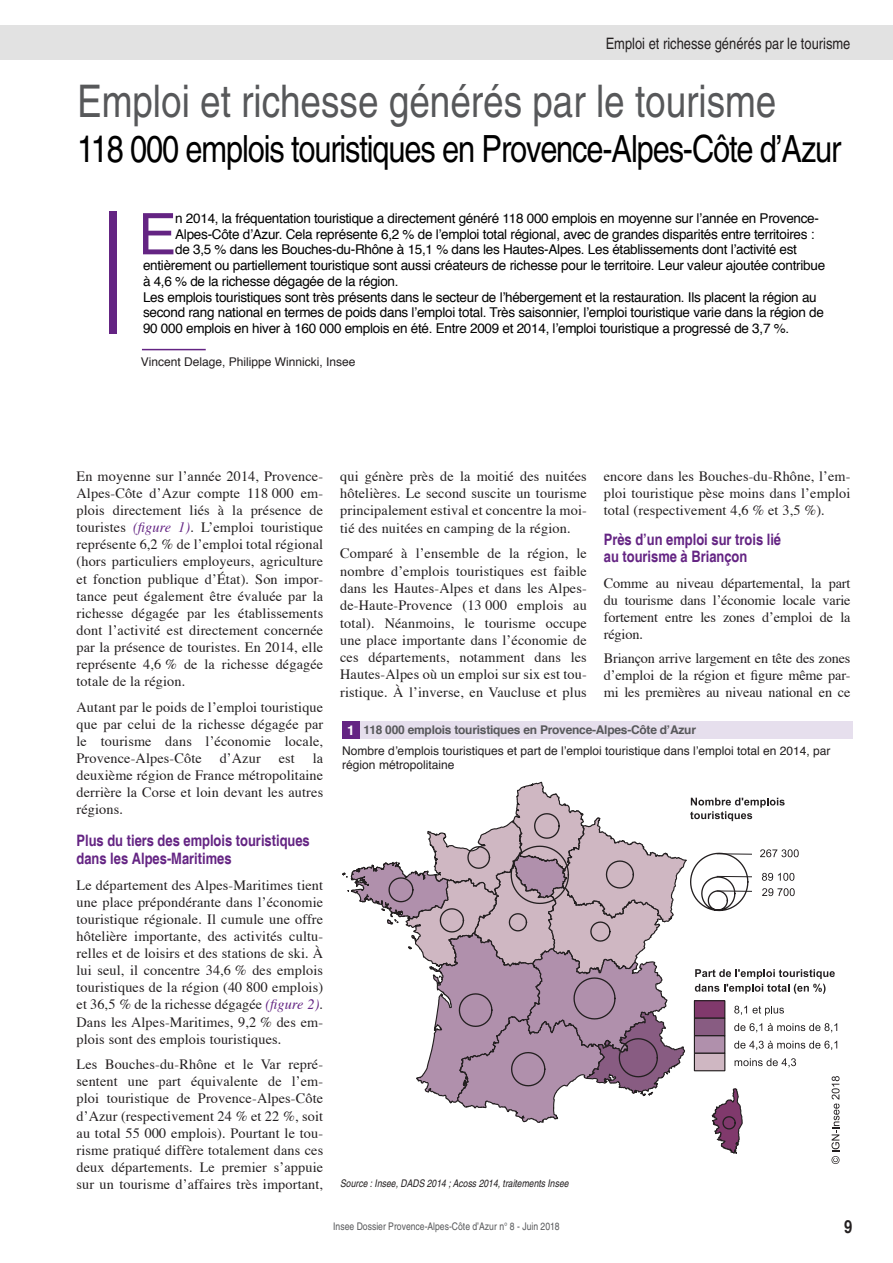
<style>
.page{position:relative;width:893px;height:1263px;background:#fff}
.page>*{position:absolute;margin:0;border:0;box-sizing:border-box;transform-origin:0 0}
.t1{font:57.45px "Helvetica";color:#642483}
.t2{font:condensed 45px "Helvetica";color:#57585a}
.t3{font:condensed 37.5px "Helvetica";letter-spacing:-.03em;color:#000}
.t4{font:700 condensed 18px "Helvetica";color:#231f20}
.t5{font:700 condensed 15.75px/17.1px "Helvetica";color:#642483}
.t6{font:condensed 15.75px "Helvetica";color:#231f20}
.t7{font:14.25px/17.1px "Times";letter-spacing:.01em;color:#231f20;text-align:justify}
.t8{font:13.5px "Helvetica";letter-spacing:-.02em;color:#000}
.t9{font:12px/20.1px "Helvetica";color:#231f20}
.t10{font:condensed 10.5px "Helvetica";color:#57585a}
.t11{font:italic condensed 10.5px "Helvetica";color:#231f20}
.s1{font-style:italic;color:#642483}
.s2{font-weight:700;font-size:13.5px;color:#fff}
.s3{font-weight:700;color:#57585a}
</style>
<div class="page">
<div style="left:0;top:26px;width:893px;height:34px;background:#e2e2e2"></div>
<div style="left:109px;top:212px;width:8px;height:122px;background:#642483"></div>
<hr style="left:142px;top:349px;width:64px;height:1px;background:#642483">
<div style="left:342px;top:721px;width:511px;height:17px;background:#e6dfed"></div>
<div style="left:342px;top:721px;width:17px;height:17px;background:#642483"></div>
<svg style="left:342px;top:781px;width:497px;height:383px"></svg>
<p class="t6" style="left:606px;top:34px;width:246px">Emploi et richesse générés par le tourisme</p>
<h2 class="t2" style="left:77px;top:75px;width:701px">Emploi et richesse générés par le tourisme</h2>
<h3 class="t3" style="left:77px;top:127px;width:766px">118 000 emplois touristiques en Provence-Alpes-Côte d’Azur</h3>
<h1 class="t1" style="left:138px;top:190px;width:40px">E</h1>
<p class="t8" style="left:175px;top:208px;width:645px">n 2014, la fréquentation touristique a directement généré 118 000 emplois en moyenne sur l’année en Provence-</p>
<p class="t8" style="left:175px;top:223px;width:641px">Alpes-Côte d’Azur. Cela représente 6,2 % de l’emploi total régional, avec de grandes disparités entre territoires :</p>
<p class="t8" style="left:175px;top:239px;width:623px">de 3,5 % dans les Bouches-du-Rhône à 15,1 % dans les Hautes-Alpes. Les établissements dont l’activité est</p>
<p class="t8" style="left:143px;top:255px;width:684px">entièrement ou partiellement touristique sont aussi créateurs de richesse pour le territoire. Leur valeur ajoutée contribue</p>
<p class="t8" style="left:143px;top:271px;width:257px">à 4,6 % de la richesse dégagée de la région.</p>
<p class="t8" style="left:143px;top:286px;width:675px">Les emplois touristiques sont très présents dans le secteur de l’hébergement et la restauration. Ils placent la région au</p>
<p class="t8" style="left:143px;top:302px;width:682px">second rang national en termes de poids dans l’emploi total. Très saisonnier, l’emploi touristique varie dans la région de</p>
<p class="t8" style="left:143px;top:318px;width:648px">90 000 emplois en hiver à 160 000 emplois en été. Entre 2009 et 2014, l’emploi touristique a progressé de 3,7 %.</p>
<p class="t9" style="left:141px;top:352px;width:216px">Vincent Delage, Philippe Winnicki, Insee</p>
<p class="t7" style="left:77px;top:466px;width:248px">En moyenne sur l’année 2014, Provence-Alpes-Côte d’Azur compte 118 000 em&shy;plois directement liés à la présence de touristes <span class="s1">(figure 1)</span>. L’emploi touristique représente 6,2 % de l’emploi total régional (hors particuliers employeurs, agriculture et fonction publique d’État). Son impor&shy;tance peut également être évaluée par la richesse dégagée par les établissements dont l’activité est directement concernée par la présence de touristes. En 2014, elle représente 4,6 % de la richesse dégagée totale de la région.</p>
<p class="t7" style="left:77px;top:697px;width:248px">Autant par le poids de l’emploi touristique que par celui de la richesse dégagée par le tourisme dans l’économie locale, Provence-Alpes-Côte</p>
<p class="t7" style="left:77px;top:748px;width:248px;text-indent:236px">la deuxième région de France métropolitaine derrière la Corse et loin devant les autres régions.</p>
<p class="t5" style="left:77px;top:832px;width:235px">Plus du tiers des emplois touristiques dans les Alpes-Maritimes</p>
<p class="t7" style="left:77px;top:875px;width:248px">Le département des Alpes-Maritimes tient une place prépondérante dans l’économie touristique régionale. Il cumule une offre hôtelière importante, des activités cultu&shy;relles et de loisirs et des stations de ski. À lui seul, il concentre 34,6 % des emplois touristiques de la région (40 800 emplois) et 36,5 % de la richesse dégagée <span class="s1">(figure 2)</span>.<br>Dans les Alpes-Maritimes, 9,2 % des em&shy;plois sont des emplois touristiques.</p>
<p class="t7" style="left:77px;top:1055px;width:248px">Les Bouches-du-Rhône et le Var repré&shy;sentent une part équivalente de l’em&shy;ploi touristique de Provence-Alpes-Côte d’Azur (respectivement 24 % et 22 %, soit au total 55 000 emplois). Pourtant le tou&shy;risme pratiqué diffère totalement dans ces deux départements. Le premier s’appuie sur un tourisme d’affaires très important,</p>
<p class="t7" style="left:220px;top:748px;width:43px">d’Azur</p>
<p class="t7" style="left:279px;top:748px;width:18px">est</p>
<p class="t7" style="left:340px;top:466px;width:248px">qui génère près de la moitié des nuitées hôtelières. Le second suscite un tourisme principalement estival et concentre la moi&shy;tié des nuitées en camping de la région.</p>
<p class="t7" style="left:340px;top:544px;width:248px">Comparé à l’ensemble de la région, le nombre d’emplois touristiques est faible dans les Hautes-Alpes et dans les Alpes&shy;de-Haute-Provence (13 000 emplois au total). Néanmoins, le tourisme occupe une place importante dans l’économie de ces départements, notamment dans les Hautes-Alpes où un emploi sur six est tou&shy;ristique. À l’inverse, en Vaucluse et plus</p>
<p class="t7" style="left:604px;top:466px;width:248px">encore dans les Bouches-du-Rhône, l’em&shy;ploi touristique pèse moins dans l’emploi total (respectivement 4,6 % et 3,5 %).</p>
<p class="t5" style="left:604px;top:531px;width:179px">Près d’un emploi sur trois lié au tourisme à Briançon</p>
<p class="t7" style="left:604px;top:574px;width:248px">Comme au niveau départemental, la part du tourisme dans l’économie locale varie fortement entre les zones d’emploi de la région.</p>
<p class="t7" style="left:604px;top:648px;width:248px">Briançon arrive largement en tête des zones d’emploi de la région et figure même par&shy;mi les premières au niveau national en ce</p>
<p class="t9" style="left:342px;top:720px;width:490px;text-indent:5px"><span class="s2">1</span> <span class="s3">118 000 emplois touristiques en Provence-Alpes-Côte d’Azur<br></span>Nombre d’emplois touristiques et part de l’emploi touristique dans l’emploi total en 2014, par</p>
<p class="t9" style="left:342px;top:755px;width:114px">région métropolitaine</p>
<p class="t11" style="left:340px;top:1177px;width:230px">Source : Insee, DADS 2014 ; Acoss 2014, traitements Insee</p>
<p class="t10" style="left:333px;top:1221px;width:228px">Insee Dossier Provence-Alpes-Côte d’Azur n° 8 - Juin 2018</p>
<p class="t4" style="left:844px;top:1216px;width:10px">9</p>
</div>
